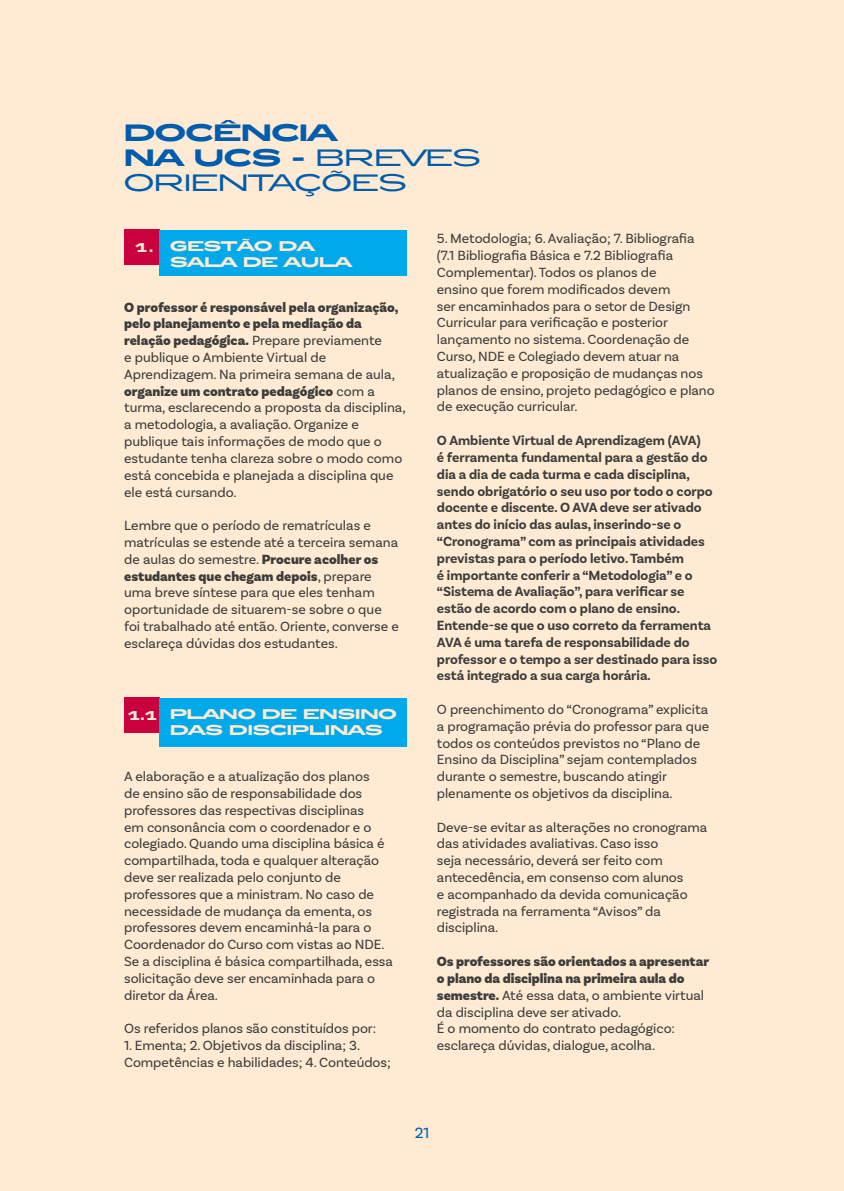
<style>
.page{position:relative;width:844px;height:1191px;background:#fff}
.page>*{position:absolute;margin:0;border:0;box-sizing:border-box;transform-origin:0 0}
.t1{font:23.62px/24.8px "Zeppelin 52";color:#005cad}
.t2{font:15.75px "Basic Sans";color:#005cad}
.t3{font:14px/16.8px "Basic Sans";letter-spacing:-.005em;color:#3c3c3b}
.t4{font:700 14px/16.8px "Basic Sans";letter-spacing:-.005em;color:#3c3c3b}
.t5{font:700 14px/16.3px "Zeppelin 52";color:#ffebd3}
.t6{font:700 12.78px "Zeppelin 52";color:#ffebd3}
.s1{font-weight:700}
.s2{font-weight:900}
</style>
<div class="page">
<div style="left:0;top:0;width:843px;height:1191px;background:#ffebd3"></div>
<div style="left:124px;top:230px;width:36px;height:35px;background:#ca003e"></div>
<div style="left:124px;top:697px;width:36px;height:36px;background:#ca003e"></div>
<div style="left:160px;top:230px;width:247px;height:46px;background:#00a9ea"></div>
<div style="left:160px;top:697px;width:247px;height:49px;background:#00a9ea"></div>
<h1 class="t1" style="left:124px;top:122px;width:358px"><span class="s1">DOCÊNCIA<br>NA UCS -</span> BREVES<br>ORIENTAÇÕES</h1>
<p class="t6" style="left:133px;top:240px;width:21px">1.</p>
<p class="t5" style="left:170px;top:238px;width:183px">GESTÃO DA<br>SALA DE AULA</p>
<p class="t3" style="left:124px;top:298px;width:283px"><span class="s2">O professor é responsável pela organização, pelo planejamento e pela mediação da relação pedagógica.</span> Prepare previamente<br>e publique o Ambiente Virtual de Aprendizagem. Na primeira semana de aula, <span class="s2">organize um contrato pedagógico</span> com a turma, esclarecendo a proposta da disciplina, a metodologia, a avaliação. Organize e publique tais informações de modo que o estudante tenha clareza sobre o modo como está concebida e planejada a disciplina que ele está cursando.</p>
<p class="t3" style="left:124px;top:517px;width:276px">Lembre que o período de rematrículas e matrículas se estende até a terceira semana de aulas do semestre. <span class="s2">Procure acolher os estudantes que chegam depois</span>, prepare uma breve síntese para que eles tenham oportunidade de situarem-se sobre o que foi trabalhado até então. Oriente, converse e esclareça dúvidas dos estudantes.</p>
<p class="t6" style="left:126px;top:708px;width:34px">1.1</p>
<p class="t5" style="left:170px;top:706px;width:228px">PLANO DE ENSINO<br>DAS DISCIPLINAS</p>
<p class="t3" style="left:124px;top:768px;width:270px">A elaboração e a atualização dos planos<br>de ensino são de responsabilidade dos professores das respectivas disciplinas<br>em consonância com o coordenador e o colegiado. Quando uma disciplina básica é compartilhada, toda e qualquer alteração deve ser realizada pelo conjunto de professores que a ministram. No caso de necessidade de mudança da ementa, os professores devem encaminhá-la para o Coordenador do Curso com vistas ao NDE.<br>Se a disciplina é básica compartilhada, essa solicitação deve ser encaminhada para o diretor da Área.</p>
<p class="t3" style="left:124px;top:1020px;width:253px">Os referidos planos são constituídos por:</p>
<p class="t3" style="left:124px;top:1037px;width:268px">1. Ementa; 2. Objetivos da disciplina; 3.<br>Competências e habilidades; 4. Conteúdos;</p>
<p class="t3" style="left:437px;top:230px;width:279px">5. Metodologia; 6. Avaliação; 7. Bibliografia (7.1 Bibliografia Básica e 7.2 Bibliografia Complementar). Todos os planos de<br>ensino que forem modificados devem<br>ser encaminhados para o setor de Design Curricular para verificação e posterior lançamento no sistema. Coordenação de Curso, NDE e Colegiado devem atuar na atualização e proposição de mudanças nos planos de ensino, projeto pedagógico e plano de execução curricular.</p>
<p class="t4" style="left:437px;top:432px;width:282px">O Ambiente Virtual de Aprendizagem (AVA)<br>é ferramenta fundamental para a gestão do dia a dia de cada turma e cada disciplina, sendo obrigatório o seu uso por todo o corpo docente e discente. O AVA deve ser ativado antes do início das aulas, inserindo-se o “Cronograma” com as principais atividades previstas para o período letivo. Também<br>é importante conferir a “Metodologia” e o “Sistema de Avaliação”, para verificar se estão de acordo com o plano de ensino.<br>Entende-se que o uso correto da ferramenta AVA é uma tarefa de responsabilidade do professor e o tempo a ser destinado para isso está integrado a sua carga horária.</p>
<p class="t3" style="left:437px;top:701px;width:274px">O preenchimento do “Cronograma” explicita a programação prévia do professor para que todos os conteúdos previstos no “Plano de Ensino da Disciplina” sejam contemplados durante o semestre, buscando atingir plenamente os objetivos da disciplina.</p>
<p class="t3" style="left:437px;top:818px;width:272px">Deve-se evitar as alterações no cronograma das atividades avaliativas. Caso isso<br>seja necessário, deverá ser feito com antecedência, em consenso com alunos<br>e acompanhado da devida comunicação registrada na ferramenta “Avisos” da disciplina.</p>
<p class="t3" style="left:437px;top:953px;width:274px"><span class="s2">Os professores são orientados a apresentar o plano da disciplina na primeira aula do semestre.</span> Até essa data, o ambiente virtual da disciplina deve ser ativado.<br>É o momento do contrato pedagógico: esclareça dúvidas, dialogue, acolha.</p>
<p class="t2" style="left:414px;top:1123px;width:16px">21</p>
</div>
